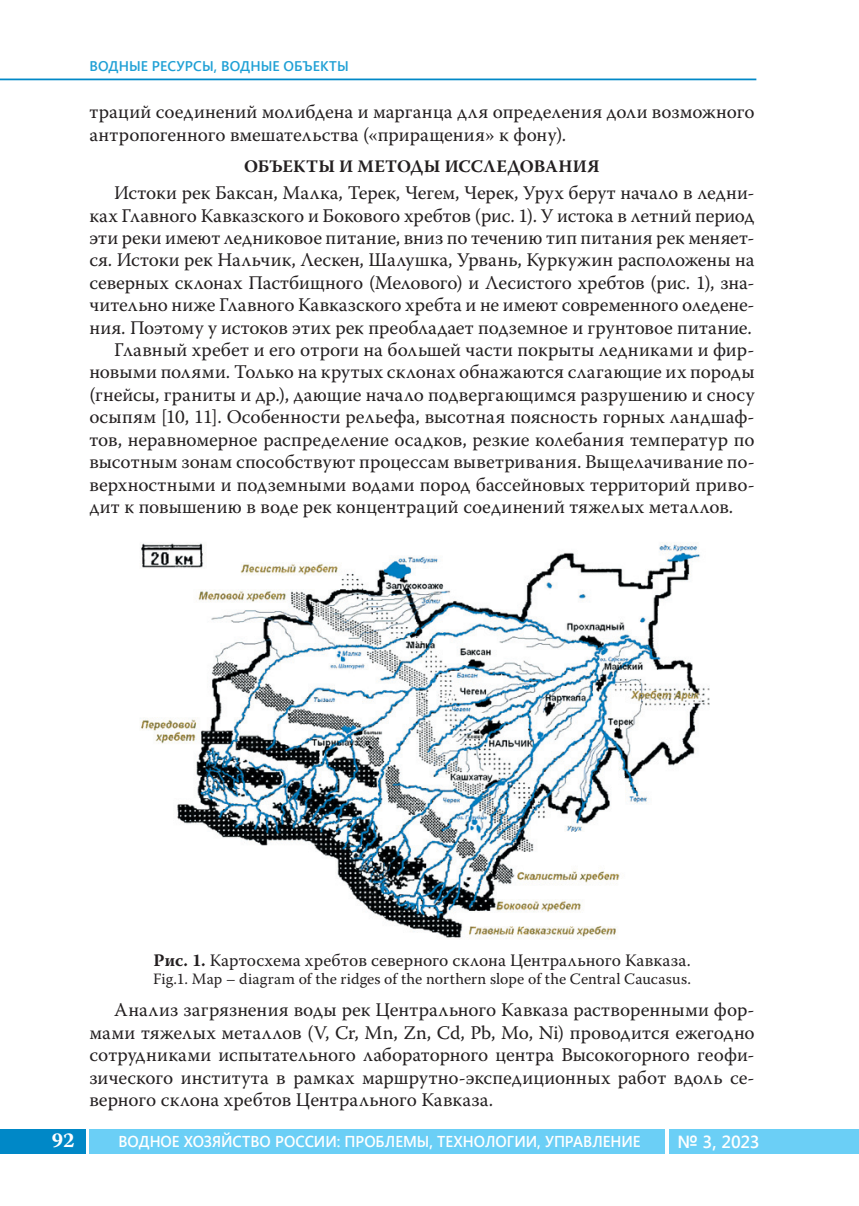
<style>
.page{position:relative;width:859px;height:1206px;background:#fff}
.page>*{position:absolute;margin:0;border:0;box-sizing:border-box;transform-origin:0 0}
.t1{font:700 21px "Warnock Pro";color:#fff}
.t2{font:19.25px/22.4px "Warnock Pro";color:#231f20}
.t3{font:17.5px "Warnock Pro";color:#231f20}
.t4{font:700 17.5px "Warnock Pro";letter-spacing:.005em;color:#231f20}
.t5{font:600 17.5px "Segoe UI";color:#fff}
.t6{font:15.75px "Warnock Pro";letter-spacing:.01em;color:#231f20}
.t7{font:600 15.75px "Segoe UI";letter-spacing:-.005em;color:#fff;scale:.95 1}
.t8{font:600 14px "Segoe UI";color:#1fa0d5}
.s1{font-weight:700}
</style>
<div class="page">
<div style="left:89px;top:1128px;width:576px;height:25px;background:#6bcff6"></div>
<div style="left:0;top:1128px;width:86px;height:25px;background:#0088c7"></div>
<div style="left:669px;top:1128px;width:189px;height:25px;background:#6bcff6"></div>
<hr style="left:0;top:79px;width:756px;height:1px;background:#0088c7">
<img style="left:140px;top:542px;width:569px;height:398px">
<p class="t8" style="left:89px;top:56px;width:261px">ВОДНЫЕ РЕСУРСЫ, ВОДНЫЕ ОБЪЕКТЫ</p>
<p class="t2" style="left:89px;top:102px;width:666px">траций соединений молибдена и марганца для определения доли возможного антропогенного вмешательства («приращения» к фону).</p>
<p class="t4" style="left:244px;top:159px;width:357px">ОБЪЕКТЫ И МЕТОДЫ ИССЛЕДОВАНИЯ</p>
<p class="t2" style="left:114px;top:183px;width:641px">Истоки рек Баксан, Малка, Терек, Чегем, Черек, Урух берут начало в ледни-</p>
<p class="t2" style="left:89px;top:206px;width:666px">ках Главного Кавказского и Бокового хребтов (рис. 1). У истока в летний период</p>
<p class="t2" style="left:89px;top:228px;width:666px">эти реки имеют ледниковое питание, вниз по течению тип питания рек меняет-</p>
<p class="t2" style="left:89px;top:250px;width:666px">ся. Истоки рек Нальчик, Лескен, Шалушка, Урвань, Куркужин расположены на</p>
<p class="t2" style="left:89px;top:273px;width:666px">северных склонах Пастбищного (Мелового) и Лесистого хребтов (рис. 1), зна-</p>
<p class="t2" style="left:89px;top:295px;width:666px">чительно ниже Главного Кавказского хребта и не имеют современного оледене-</p>
<p class="t2" style="left:89px;top:318px;width:663px">ния. Поэтому у истоков этих рек преобладает подземное и грунтовое питание.</p>
<p class="t2" style="left:114px;top:340px;width:641px">Главный хребет и его отроги на большей части покрыты ледниками и фир-</p>
<p class="t2" style="left:89px;top:362px;width:666px">новыми полями. Только на крутых склонах обнажаются слагающие их породы</p>
<p class="t2" style="left:89px;top:385px;width:666px">(гнейсы, граниты и др.), дающие начало подвергающимся разрушению и сносу</p>
<p class="t2" style="left:89px;top:407px;width:666px">осыпям [10, 11]. Особенности рельефа, высотная поясность горных ландшаф-</p>
<p class="t2" style="left:89px;top:430px;width:666px">тов, неравномерное распределение осадков, резкие колебания температур по</p>
<p class="t2" style="left:89px;top:452px;width:666px">высотным зонам способствуют процессам выветривания. Выщелачивание по-</p>
<p class="t2" style="left:89px;top:474px;width:666px">верхностными и подземными водами пород бассейновых территорий приво-</p>
<p class="t2" style="left:89px;top:497px;width:645px">дит к повышению в воде рек концентраций соединений тяжелых металлов.</p>
<p class="t3" style="left:153px;top:953px;width:538px"><span class="s1">Рис. 1.</span> Картосхема хребтов северного склона Центрального Кавказа.</p>
<p class="t6" style="left:153px;top:972px;width:539px">Fig.1. Map – diagram of the ridges of the northern slope of the Central Caucasus.</p>
<p class="t2" style="left:89px;top:1000px;width:666px;text-align:justify;text-indent:25px">Анализ загрязнения воды рек Центрального Кавказа растворенными фор&shy;мами тяжелых металлов (V, Cr, Mn, Zn, Cd, Pb, Mo, Ni) проводится ежегодно сотрудниками испытательного лабораторного центра Высокогорного геофи&shy;зического института в рамках маршрутно-экспедиционных работ вдоль се&shy;верного склона хребтов Центрального Кавказа.</p>
<p class="t1" style="left:52px;top:1132px;width:24px">92</p>
<p class="t7" style="left:118px;top:1129px;width:551px">ВОДНОЕ ХОЗЯЙСТВО РОССИИ: ПРОБЛЕМЫ, ТЕХНОЛОГИИ, УПРАВЛЕНИЕ</p>
<p class="t5" style="left:677px;top:1128px;width:84px">№ 3, 2023</p>
</div>
